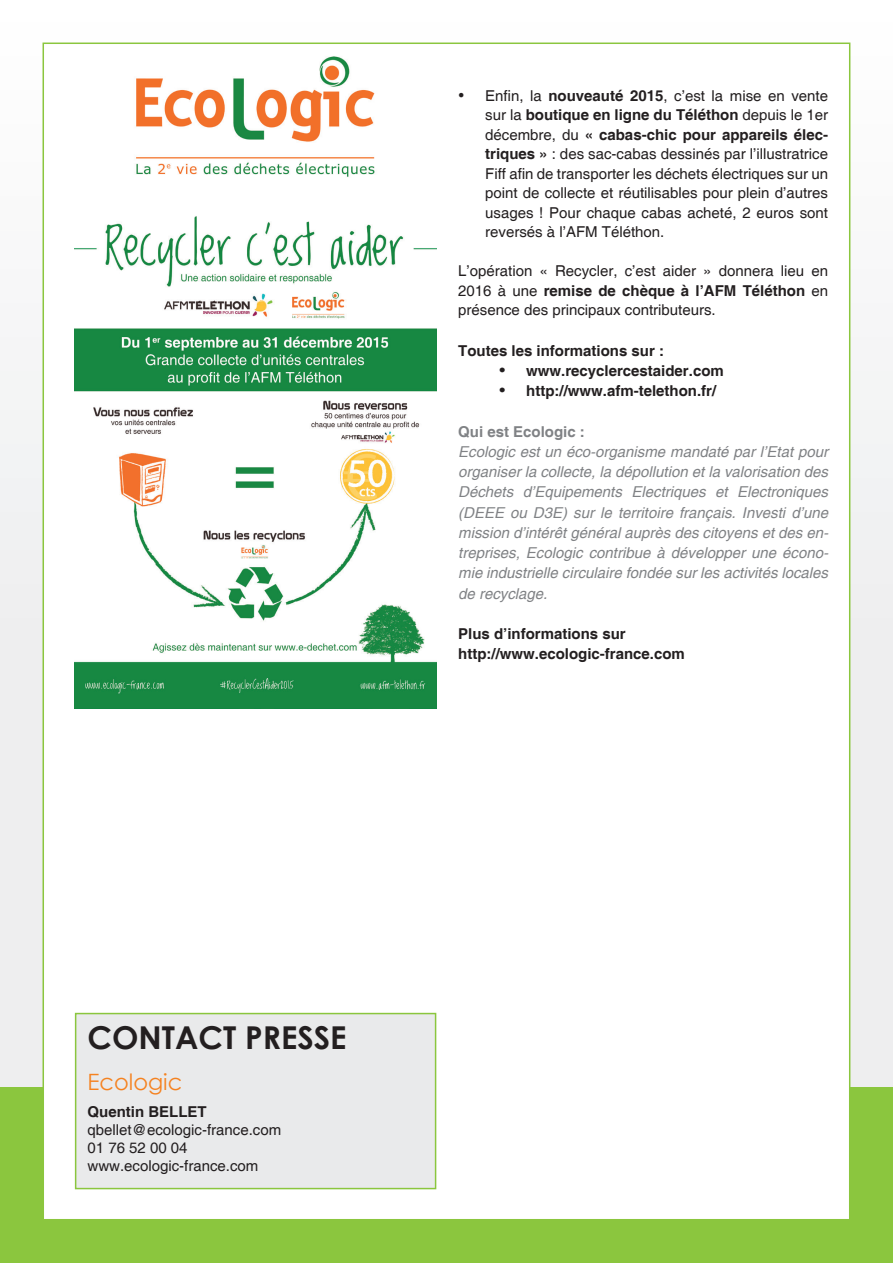
<style>
.page{position:relative;width:893px;height:1263px;background:#fff}
.page>*{position:absolute;margin:0;border:0;box-sizing:border-box;transform-origin:0 0}
.t1{font:700 31.5px "Century Gothic";color:#231f20}
.t2{font:22.5px "Century Gothic";color:#f58220}
.t3{font:15px/19.5px "Helvetica";color:#231f20;text-align:justify}
.t4{font:italic 15px/20.2px "Helvetica";color:#808285;text-align:justify}
.t5{font:700 15px "Helvetica";color:#231f20}
.t6{font:700 15px "Helvetica";color:#808285}
.s1{font-family:"Times New Roman";font-size:18px}
.s2{font-weight:700}
</style>
<div class="page">
<div style="left:0;top:1086px;width:893px;height:177px;background:#8bc63e"></div>
<div style="left:0;top:0;width:893px;height:1086px;background:#f5f5f6"></div>
<div style="left:43px;top:43px;width:807px;height:1177px;background:#fff;border:2px solid #8bc63e"></div>
<img style="left:136px;top:56px;width:239px;height:121px">
<div style="left:75px;top:1013px;width:361px;height:176px;background:#e9eaeb;border:2px solid #8bc63e"></div>
<img style="left:75px;top:216px;width:361px;height:492px">
<p class="t3" style="left:485px;top:86px;width:344px;text-indent:-27px"><span class="s1">•</span> Enfin, la <span class="s2">nouveauté 2015</span>, c’est la mise en vente sur la <span class="s2">boutique en ligne du Téléthon</span> depuis le 1er décembre, du <span class="s2">« cabas-chic pour appareils élec&shy;triques »</span> : des sac-cabas dessinés par l’illustratrice Fiff afin de transporter les déchets électriques sur un point de collecte et réutilisables pour plein d’autres usages ! Pour chaque cabas acheté, 2 euros sont reversés à l’AFM Téléthon.</p>
<p class="t3" style="left:458px;top:262px;width:371px">L’opération « Recycler, c’est aider » donnera lieu en 2016 à une <span class="s2">remise de chèque à l’AFM Téléthon</span> en présence des principaux contributeurs.</p>
<p class="t5" style="left:458px;top:341px;width:207px">Toutes les informations sur :</p>
<p class="t5" style="left:499px;top:361px;width:226px"><span class="s1">•</span> www.recyclercestaider.com</p>
<p class="t5" style="left:499px;top:382px;width:219px"><span class="s1">•</span> http://www.afm-telethon.fr/</p>
<p class="t6" style="left:458px;top:422px;width:128px">Qui est Ecologic :</p>
<p class="t4" style="left:458px;top:442px;width:372px">Ecologic est un éco-organisme mandaté par l’Etat pour organiser la collecte, la dépollution et la valorisation des Déchets d’Equipements Electriques et Electroniques (DEEE ou D3E) sur le territoire français. Investi d’une mission d’intérêt général auprès des citoyens et des en&shy;treprises, Ecologic contribue à développer une écono&shy;mie industrielle circulaire fondée sur les activités locales de recyclage.</p>
<p class="t5" style="left:458px;top:625px;width:169px">Plus d’informations sur</p>
<p class="t5" style="left:458px;top:645px;width:228px">http://www.ecologic-france.com</p>
<h1 class="t1" style="left:88px;top:1014px;width:260px">CONTACT PRESSE</h1>
<h2 class="t2" style="left:88px;top:1066px;width:96px">Ecologic</h2>
<p class="t5" style="left:88px;top:1103px;width:121px">Quentin BELLET</p>
<p class="t3" style="left:88px;top:1121px;width:195px;line-height:18px;text-align:left">qbellet@ecologic-france.com<br>01 76 52 00 04 www.ecologic-france.com</p>
</div>
